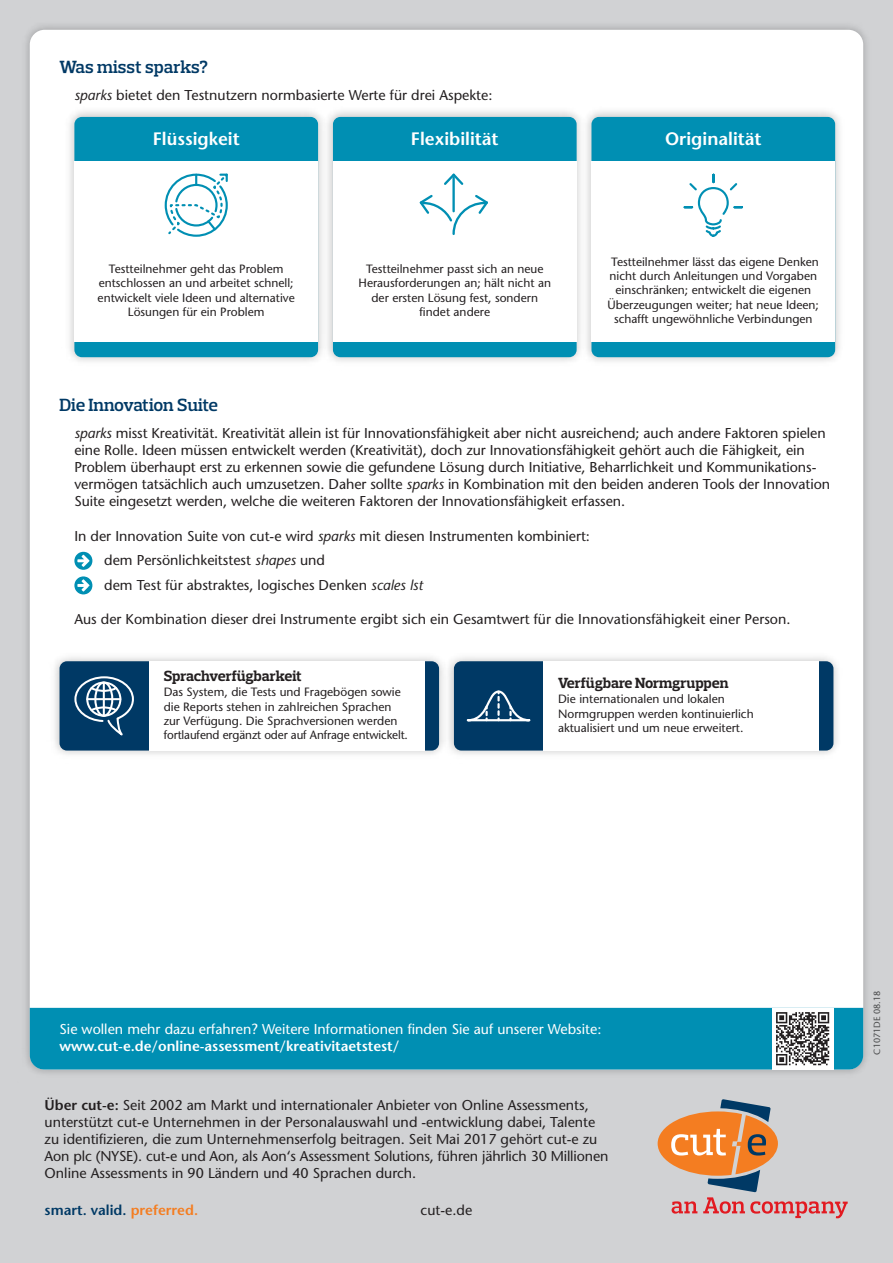
<style>
.page{position:relative;width:893px;height:1263px;background:#d1d2d4}
.page>*{position:absolute;margin:0;border:0;box-sizing:border-box;transform-origin:0 0}
.t1{font:600 18px "Stone Sans";color:#fff}
.t2{font:600 18px "Prelo Slab";letter-spacing:-.005em;color:#003965}
.t3{font:700 15px "Prelo Slab";letter-spacing:-.01em;color:#231f20}
.t4{font:14.25px/17.1px "Stone Sans";letter-spacing:-.005em;color:#231f20}
.t5{font:14.25px "Stone Sans";color:#fff}
.t6{font:600 14.25px "Stone Sans";color:#fff}
.t7{font:600 14.25px "Stone Sans";color:#003965}
.t8{font:12px/14.4px "Stone Sans";color:#231f20;text-align:center}
.t9{font:9px "Stone Sans";color:#4b4c4d}
.s1{font-style:italic}
.s2{font-weight:600}
.s3{color:#f47d21}
</style>
<div class="page">
<div style="left:30px;top:30px;width:833px;height:1039px;background:#fff;border-radius:15px"></div>
<svg style="left:74px;top:552px;width:18px;height:18px"></svg>
<svg style="left:74px;top:576px;width:18px;height:18px"></svg>
<svg style="left:658px;top:1099px;width:190px;height:119px"></svg>
<div style="left:30px;top:1008px;width:833px;height:61px;background:#008fb3"></div>
<div style="left:772px;top:1008px;width:61px;height:61px;background:#fff"></div>
<svg style="left:776px;top:1012px;width:53px;height:53px"></svg>
<img style="left:54px;top:657px;width:386px;height:98px">
<div style="left:60px;top:661px;width:379px;height:89px;background:#003965;border-radius:7px"></div>
<div style="left:149px;top:661px;width:275px;height:89px;background:#fff"></div>
<svg style="left:74px;top:676px;width:60px;height:59px"></svg>
<img style="left:440px;top:657px;width:398px;height:98px">
<div style="left:454px;top:661px;width:379px;height:89px;background:#003965;border-radius:7px"></div>
<div style="left:543px;top:661px;width:276px;height:89px;background:#fff"></div>
<svg style="left:467px;top:690px;width:63px;height:31px"></svg>
<img style="left:69px;top:111px;width:251px;height:251px">
<div style="left:74px;top:117px;width:244px;height:240px;background:#008fb3;border-radius:7px"></div>
<div style="left:74px;top:242px;width:244px;height:100px;background:#fff"></div>
<div style="left:74px;top:162px;width:244px;height:87px;background:#fff"></div>
<svg style="left:165px;top:174px;width:63px;height:63px"></svg>
<img style="left:320px;top:111px;width:258px;height:251px">
<div style="left:333px;top:117px;width:244px;height:240px;background:#008fb3;border-radius:7px"></div>
<div style="left:333px;top:242px;width:244px;height:100px;background:#fff"></div>
<div style="left:333px;top:162px;width:244px;height:87px;background:#fff"></div>
<hr style="left:452px;top:177px;width:3px;height:34px;background:#008fb3">
<svg style="left:444px;top:174px;width:20px;height:13px"></svg>
<svg style="left:420px;top:193px;width:68px;height:42px"></svg>
<img style="left:578px;top:111px;width:262px;height:251px">
<div style="left:591px;top:117px;width:244px;height:240px;background:#008fb3;border-radius:7px"></div>
<div style="left:591px;top:242px;width:244px;height:100px;background:#fff"></div>
<div style="left:591px;top:162px;width:244px;height:87px;background:#fff"></div>
<svg style="left:683px;top:174px;width:60px;height:63px"></svg>
<p class="t2" style="left:60px;top:61px;width:150px">Was misst sparks?</p>
<p class="t4" style="left:74px;top:88px;width:420px"><span class="s1">sparks</span> bietet den Testnutzern normbasierte Werte für drei Aspekte:</p>
<p class="t1" style="left:153px;top:132px;width:88px">Flüssigkeit</p>
<p class="t8" style="left:98px;top:263px;width:199px">Testteilnehmer geht das Problem entschlossen an und arbeitet schnell; entwickelt viele Ideen und alternative Lösungen für ein Problem</p>
<p class="t1" style="left:411px;top:132px;width:89px">Flexibilität</p>
<p class="t8" style="left:359px;top:263px;width:194px">Testteilnehmer passt sich an neue<br>Herausforderungen an; hält nicht an der ersten Lösung fest, sondern findet andere</p>
<p class="t1" style="left:665px;top:132px;width:98px">Originalität</p>
<p class="t8" style="left:608px;top:255px;width:213px">Testteilnehmer lässt das eigene Denken nicht durch Anleitungen und Vorgaben einschränken; entwickelt die eigenen Überzeugungen weiter; hat neue Ideen; schafft ungewöhnliche Verbindungen</p>
<p class="t2" style="left:60px;top:399px;width:160px">Die Innovation Suite</p>
<p class="t4" style="left:74px;top:426px;width:757px"><span class="s1">sparks</span> misst Kreativität. Kreativität allein ist für Innovationsfähigkeit aber nicht ausreichend; auch andere Faktoren spielen eine Rolle. Ideen müssen entwickelt werden (Kreativität), doch zur Innovationsfähigkeit gehört auch die Fähigkeit, ein Problem überhaupt erst zu erkennen sowie die gefundene Lösung durch Initiative, Beharrlichkeit und Kommu nikations - vermögen tatsächlich auch umzusetzen. Daher sollte <span class="s1">sparks</span> in Kombination mit den beiden anderen Tools der Innovation Suite eingesetzt werden, welche die weiteren Faktoren der Innovationsfähigkeit erfassen.</p>
<p class="t4" style="left:104px;top:525px;width:487px;line-height:24.6px;text-indent:-30px">In der Innovation Suite von cut-e wird <span class="s1">sparks</span> mit diesen Instrumenten kombiniert: dem Persönlichkeitstest <span class="s1">shapes</span> und<br>dem Test für abstraktes, logisches Denken <span class="s1">scales lst</span></p>
<p class="t4" style="left:74px;top:612px;width:718px">Aus der Kombination dieser drei Instrumente ergibt sich ein Gesamtwert für die Innovationsfähigkeit einer Person.</p>
<p class="t3" style="left:164px;top:670px;width:140px">Sprachverfügbarkeit</p>
<p class="t8" style="left:164px;top:686px;width:246px;text-align:left">Das System, die Tests und Fragebögen sowie die Reports stehen in zahlreichen Sprachen zur Verfügung. Die Sprachversionen werden fortlaufend ergänzt oder auf Anfrage entwickelt.</p>
<p class="t3" style="left:558px;top:678px;width:172px">Verfügbare Normgruppen</p>
<p class="t8" style="left:558px;top:693px;width:197px;text-align:left">Die internationalen und lokalen<br>Normgruppen werden kontinuierlich aktualisiert und um neue erweitert.</p>
<p class="t5" style="left:60px;top:1023px;width:543px">Sie wollen mehr dazu erfahren? Weitere Informationen finden Sie auf unserer Website:</p>
<p class="t6" style="left:60px;top:1040px;width:341px">www.cut-e.de/online-assessment/kreativitaetstest/</p>
<p class="t4" style="left:45px;top:1098px;width:565px"><span class="s2">Über cut-e:</span> Seit 2002 am Markt und internationaler Anbieter von Online Assessments, unterstützt cut-e Unternehmen in der Personalauswahl und -entwicklung dabei, Talente zu identifizieren, die zum Unternehmenserfolg beitragen. Seit Mai 2017 gehört cut-e zu Aon plc (NYSE). cut-e und Aon, als Aon‘s Assessment Solutions, führen jährlich 30 Millionen Online Assessments in 90 Ländern und 40 Sprachen durch.</p>
<p class="t7" style="left:45px;top:1204px;width:155px">smart. valid. <span class="s3">preferred.</span></p>
<p class="t4" style="left:421px;top:1203px;width:53px">cut-e.de</p>
<p class="t9" style="left:874px;top:1054px;width:65px;rotate:-90deg">C1071DE 08.18</p>
</div>
